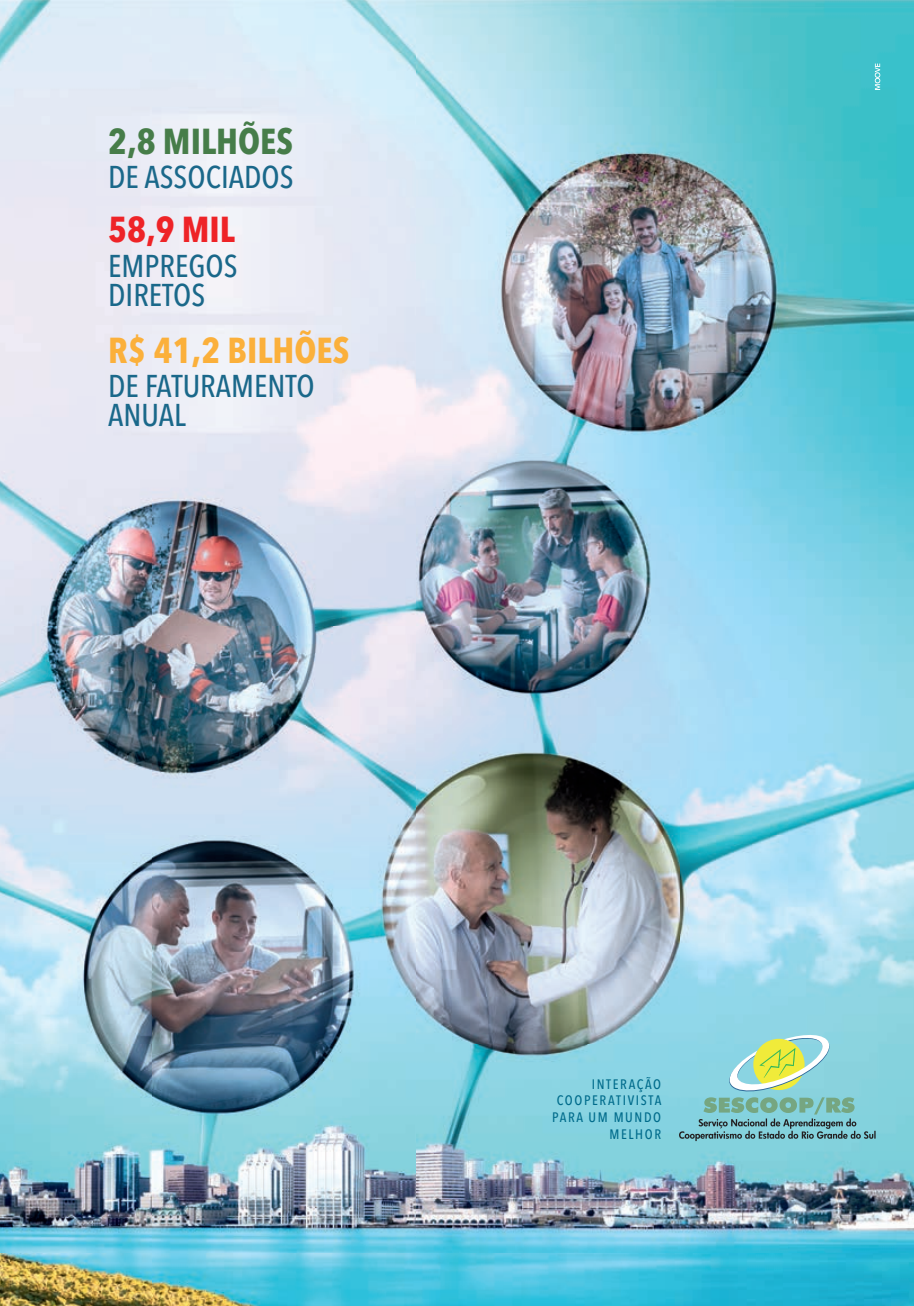
<style>
.page{position:relative;width:914px;height:1306px;background:#fff}
.page>*{position:absolute;margin:0;border:0;box-sizing:border-box;transform-origin:0 0}
.t1{font:700 condensed 36px "Avenir Next LT Pro";color:#fbb03b}
.t2{font:700 condensed 36px "Avenir Next LT Pro";color:#467d49}
.t3{font:700 condensed 36px "Avenir Next LT Pro";color:#ee2327}
.t4{font:500 condensed 31.5px/28.8px "Avenir Next LT Pro";color:#1a688a}
.t5{font:500 condensed 13.65px/16.8px "Avenir Next LT Pro";letter-spacing:.12em;color:#006b8b;text-align:right}
</style>
<div class="page">
<img style="left:0;top:0;width:914px;height:1305px">
<svg style="left:874px;top:64px;width:6px;height:26px"></svg>
<svg style="left:679px;top:1032px;width:196px;height:108px"></svg>
<p class="t2" style="left:108px;top:119px;width:186px">2,8 MILHÕES</p>
<p class="t4" style="left:108px;top:163px;width:187px">DE ASSOCIADOS</p>
<p class="t3" style="left:108px;top:208px;width:128px">58,9 MIL</p>
<p class="t4" style="left:108px;top:251px;width:131px">EMPREGOS<br>DIRETOS</p>
<p class="t1" style="left:108px;top:328px;width:243px">R$ 41,2 BILHÕES</p>
<p class="t4" style="left:108px;top:372px;width:208px">DE FATURAMENTO<br>ANUAL</p>
<p class="t5" style="left:552px;top:1075px;width:111px">INTERAÇÃO<br>COOPERATIVISTA<br>PARA UM MUNDO<br>MELHOR</p>
</div>
